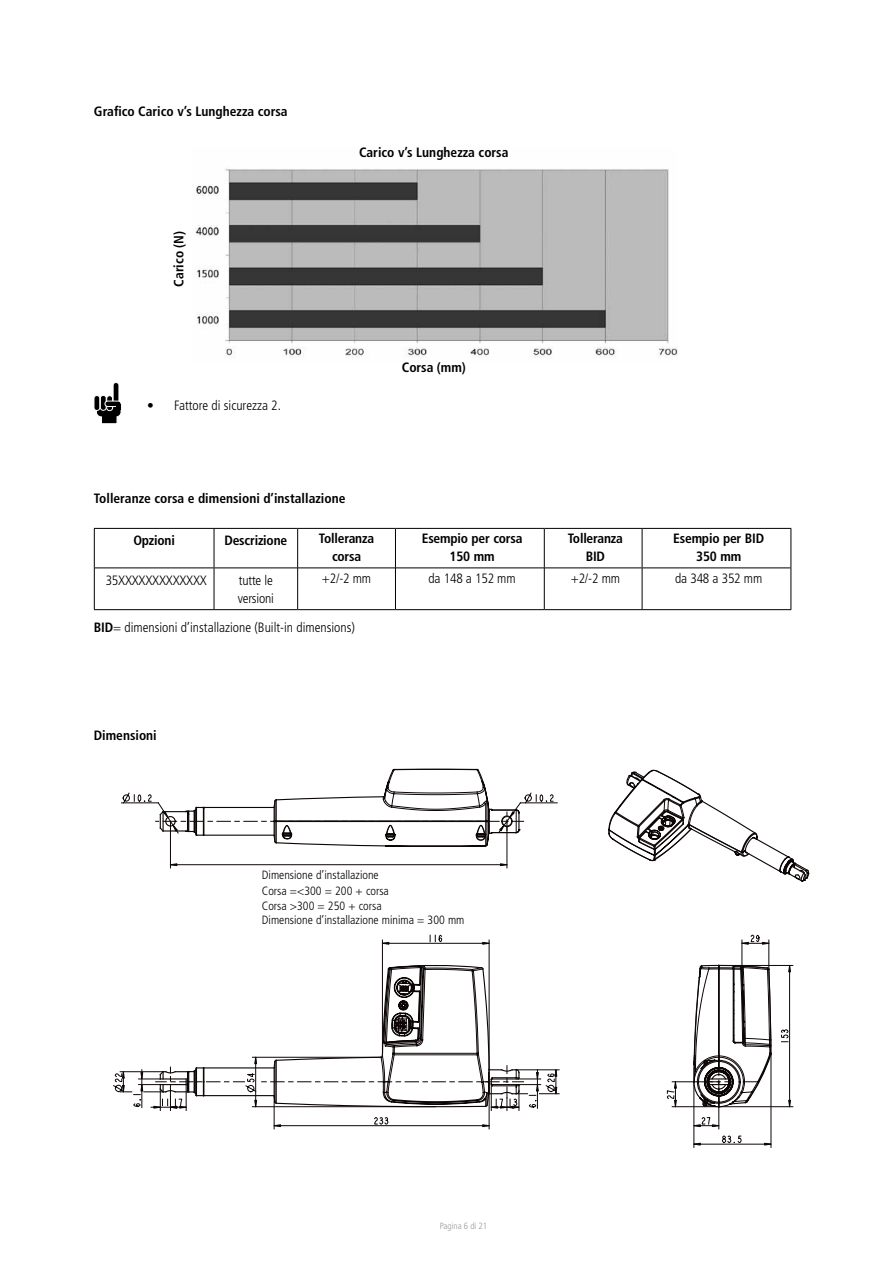
<style>
.page{position:relative;width:893px;height:1263px;background:#fff}
.page>*{position:absolute;margin:0;border:0;box-sizing:border-box;transform-origin:0 0}
.t1{font:700 condensed 13.5px/18px "Frutiger LT Pro";color:#000;text-align:center}
.t2{font:300 condensed 13.5px/18px "Frutiger LT Pro";color:#000}
.t3{font:300 condensed 12px/16.5px "Frutiger LT Pro";color:#000}
.t4{font:300 condensed 9px "Frutiger LT Pro";color:#98989c}
.s1{font-weight:700}
</style>
<div class="page">
<img style="left:195px;top:169px;width:483px;height:189px">
<hr style="left:95px;top:568px;width:119px;height:1px;background:#000">
<hr style="left:214px;top:568px;width:83px;height:1px;background:#000">
<hr style="left:298px;top:568px;width:97px;height:1px;background:#000">
<hr style="left:396px;top:568px;width:148px;height:1px;background:#000">
<hr style="left:545px;top:568px;width:97px;height:1px;background:#000">
<hr style="left:642px;top:568px;width:148px;height:1px;background:#000">
<hr style="left:94px;top:528px;width:120px;height:1px;background:#000">
<hr style="left:94px;top:529px;width:1px;height:39px;background:#000">
<hr style="left:214px;top:528px;width:84px;height:1px;background:#000">
<hr style="left:214px;top:529px;width:1px;height:39px;background:#000">
<hr style="left:298px;top:528px;width:97px;height:1px;background:#000">
<hr style="left:297px;top:529px;width:1px;height:39px;background:#000">
<hr style="left:395px;top:528px;width:149px;height:1px;background:#000">
<hr style="left:395px;top:529px;width:1px;height:39px;background:#000">
<hr style="left:544px;top:528px;width:98px;height:1px;background:#000">
<hr style="left:544px;top:529px;width:1px;height:39px;background:#000">
<hr style="left:642px;top:528px;width:149px;height:1px;background:#000">
<hr style="left:642px;top:529px;width:1px;height:39px;background:#000">
<hr style="left:790px;top:529px;width:1px;height:39px;background:#000">
<hr style="left:94px;top:568px;width:1px;height:41px;background:#000">
<hr style="left:214px;top:568px;width:1px;height:41px;background:#000">
<hr style="left:297px;top:568px;width:1px;height:41px;background:#000">
<hr style="left:395px;top:568px;width:1px;height:41px;background:#000">
<hr style="left:544px;top:568px;width:1px;height:41px;background:#000">
<hr style="left:642px;top:568px;width:1px;height:41px;background:#000">
<hr style="left:790px;top:568px;width:1px;height:41px;background:#000">
<hr style="left:94px;top:609px;width:120px;height:1px;background:#000">
<hr style="left:214px;top:609px;width:84px;height:1px;background:#000">
<hr style="left:298px;top:609px;width:97px;height:1px;background:#000">
<hr style="left:395px;top:609px;width:149px;height:1px;background:#000">
<hr style="left:544px;top:609px;width:98px;height:1px;background:#000">
<hr style="left:642px;top:609px;width:149px;height:1px;background:#000">
<svg style="left:374px;top:1117px;width:15px;height:8px"></svg>
<svg style="left:482px;top:1124px;width:7px;height:3px"></svg>
<hr style="left:274px;top:1125px;width:215px;height:1px;background:#0d0606">
<hr style="left:274px;top:1096px;width:1px;height:33px;background:#0d0606">
<hr style="left:489px;top:940px;width:1px;height:189px;background:#0d0606">
<hr style="left:170px;top:821px;width:1px;height:47px;background:#0d0606">
<hr style="left:170px;top:864px;width:337px;height:1px;background:#0d0606">
<svg style="left:617px;top:769px;width:176px;height:90px"></svg>
<svg style="left:772px;top:859px;width:37px;height:107px"></svg>
<svg style="left:113px;top:1056px;width:425px;height:55px"></svg>
<svg style="left:121px;top:769px;width:437px;height:74px"></svg>
<svg style="left:275px;top:808px;width:497px;height:299px"></svg>
<svg style="left:666px;top:934px;width:127px;height:214px"></svg>
<div style="left:94px;top:396px;width:6px;height:14px;background:#000;border-radius:3px"></div>
<div style="left:94px;top:395px;width:6px;height:16px;border:1px solid #fff;border-radius:3px"></div>
<div style="left:100px;top:395px;width:6px;height:15px;background:#000;border-radius:3px"></div>
<div style="left:100px;top:395px;width:7px;height:16px;border:1px solid #fff;border-radius:3px"></div>
<svg style="left:107px;top:396px;width:6px;height:15px"></svg>
<div style="left:106px;top:395px;width:7px;height:16px;border:1px solid #fff;border-radius:3px"></div>
<div style="left:113px;top:382px;width:6px;height:23px;background:#000;border-radius:3px"></div>
<div style="left:113px;top:382px;width:6px;height:23px;border:1px solid #fff;border-radius:3px"></div>
<svg style="left:96px;top:401px;width:26px;height:23px"></svg>
<p class="t1" style="left:94px;top:103px;width:195px">Grafico Carico v’s Lunghezza corsa</p>
<p class="t1" style="left:170px;top:287px;width:57px;rotate:-90deg">Carico (N)</p>
<p class="t2" style="left:147px;top:396px;width:135px">• Fattore di sicurezza 2.</p>
<p class="t1" style="left:359px;top:144px;width:151px">Carico v’s Lunghezza corsa</p>
<p class="t1" style="left:402px;top:358px;width:66px">Corsa (mm)</p>
<p class="t1" style="left:94px;top:490px;width:253px">Tolleranze corsa e dimensioni d’installazione</p>
<p class="t1" style="left:133px;top:532px;width:43px">Opzioni</p>
<p class="t1" style="left:224px;top:532px;width:64px">Descrizione</p>
<p class="t1" style="left:319px;top:530px;width:57px">Tolleranza corsa</p>
<p class="t1" style="left:422px;top:530px;width:102px">Esempio per corsa<br>150 mm</p>
<p class="t1" style="left:568px;top:530px;width:57px">Tolleranza<br>BID</p>
<p class="t1" style="left:673px;top:530px;width:92px">Esempio per BID<br>350 mm</p>
<p class="t2" style="left:106px;top:571px;width:103px">35XXXXXXXXXXXXX</p>
<p class="t2" style="left:238px;top:571px;width:38px">tutte le versioni</p>
<p class="t2" style="left:322px;top:569px;width:51px">+2/-2 mm</p>
<p class="t2" style="left:429px;top:569px;width:89px">da 148 a 152 mm</p>
<p class="t2" style="left:571px;top:569px;width:51px">+2/-2 mm</p>
<p class="t2" style="left:675px;top:569px;width:89px">da 348 a 352 mm</p>
<p class="t2" style="left:94px;top:618px;width:263px"><span class="s1">BID</span>= dimensioni d’installazione (Built-in dimensions)</p>
<p class="t1" style="left:94px;top:727px;width:65px">Dimensioni</p>
<p class="t3" style="left:262px;top:866px;width:128px">Dimensione d’installazione<br>Corsa =&lt;300 = 200 + corsa</p>
<p class="t3" style="left:262px;top:899px;width:204px;line-height:13.5px">Corsa &gt;300 = 250 + corsa<br>Dimensione d’installazione minima = 300 mm</p>
<p class="t4" style="left:440px;top:1221px;width:49px">Pagina 6 di 21</p>
</div>
